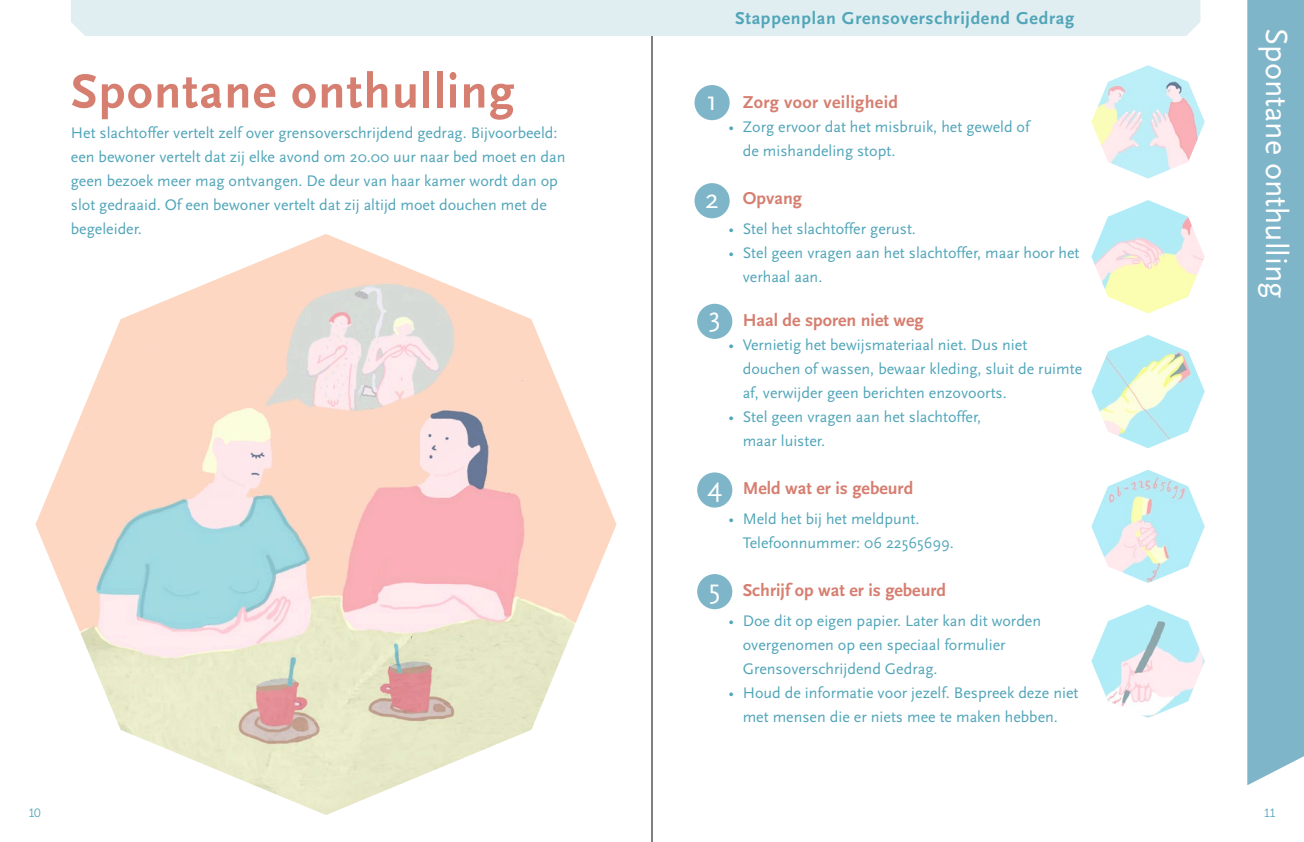
<style>
.page{position:relative;width:1304px;height:842px;background:#fff}
.page>*{position:absolute;margin:0;border:0;box-sizing:border-box;transform-origin:0 0}
.t1{font:700 50px "Scala Sans";letter-spacing:.025em;color:#d67e70}
.t2{font:32px "Scala Sans";color:#fff}
.t3{font:28px "Scala Sans";color:#fff}
.t4{font:700 18px "Scala Sans";color:#d67e70}
.t5{font:700 18px "Scala Sans";letter-spacing:.04em;color:#51a5b9}
.t6{font:700 18px "Scala Sans";letter-spacing:.02em;color:#d67e70}
.t7{font:16px/24px "Scala Sans";color:#51a5b9}
.t8{font:12px "Museo 300";color:#51a5b9}
.s1{font-weight:400;font-size:28px;color:#fff}
</style>
<div class="page">
<div style="left:1247px;top:1px;width:56px;height:784px;background:#7eb5c9"></div>
<hr style="left:652px;top:1px;width:1px;height:841px;background:#000">
<div style="left:71px;top:1px;width:1129px;height:35px;background:#e0eef1"></div>
<div style="left:694px;top:85px;width:36px;height:35px;background:#7eb5c9;border-radius:50%"></div>
<div style="left:694px;top:183px;width:36px;height:35px;background:#7eb5c9;border-radius:50%"></div>
<div style="left:697px;top:304px;width:35px;height:35px;background:#7eb5c9;border-radius:50%"></div>
<div style="left:697px;top:472px;width:35px;height:36px;background:#7eb5c9;border-radius:50%"></div>
<div style="left:697px;top:574px;width:35px;height:35px;background:#7eb5c9;border-radius:50%"></div>
<img style="left:1091px;top:604px;width:114px;height:114px">
<img style="left:1091px;top:470px;width:114px;height:113px">
<img style="left:1091px;top:335px;width:114px;height:113px">
<img style="left:1091px;top:200px;width:114px;height:113px">
<img style="left:1091px;top:65px;width:114px;height:114px">
<img style="left:35px;top:234px;width:582px;height:581px">
<h1 class="t1" style="left:71px;top:64px;width:445px">Spontane onthulling</h1>
<p class="t7" style="left:71px;top:121px;width:496px">Het slachtoffer vertelt zelf over grensoverschrijdend gedrag. Bijvoorbeeld: een bewoner vertelt dat zij elke avond om 20.00 uur naar bed moet en dan geen bezoek meer mag ontvangen. De deur van haar kamer wordt dan op slot gedraaid. Of een bewoner vertelt dat zij altijd moet douchen met de begeleider.</p>
<p class="t5" style="left:735px;top:8px;width:341px">Stappenplan Grensoverschrijdend Gedrag</p>
<p class="t6" style="left:707px;top:93px;width:193px"><span class="s1">1</span> Zorg voor veiligheid</p>
<p class="t7" style="left:743px;top:115px;width:288px;text-indent:-14px">• Zorg ervoor dat het misbruik, het geweld of de mishandeling stopt.</p>
<p class="t4" style="left:743px;top:189px;width:61px">Opvang</p>
<p class="t7" style="left:729px;top:217px;width:189px">• Stel het slachtoffer gerust.</p>
<p class="t7" style="left:743px;top:241px;width:338px;text-indent:-14px">• Stel geen vragen aan het slachtoffer, maar hoor het verhaal aan.</p>
<p class="t4" style="left:743px;top:311px;width:183px">Haal de sporen niet weg</p>
<p class="t7" style="left:743px;top:333px;width:341px;text-indent:-14px">• Vernietig het bewijsmateriaal niet. Dus niet douchen of wassen, bewaar kleding, sluit de ruimte af, verwijder geen berichten enzovoorts.</p>
<p class="t7" style="left:743px;top:405px;width:240px;text-indent:-14px">• Stel geen vragen aan het slachtoffer, maar luister.</p>
<p class="t4" style="left:743px;top:479px;width:172px">Meld wat er is gebeurd</p>
<p class="t7" style="left:743px;top:507px;width:213px;text-indent:-14px">• Meld het bij het meldpunt.<br>Telefoonnummer: 06 22565699.</p>
<p class="t4" style="left:743px;top:581px;width:205px">Schrijf op wat er is gebeurd</p>
<p class="t7" style="left:743px;top:609px;width:300px;text-indent:-14px">• Doe dit op eigen papier. Later kan dit worden overgenomen op een speciaal formulier<br>Grensoverschrijdend Gedrag.</p>
<p class="t7" style="left:729px;top:681px;width:351px;text-align:center">• Houd de informatie voor jezelf. Bespreek deze niet met mensen die er niets mee te maken hebben.</p>
<h3 class="t3" style="left:705px;top:184px;width:15px">2</h3>
<h3 class="t3" style="left:709px;top:302px;width:14px">3</h3>
<h3 class="t3" style="left:707px;top:471px;width:16px">4</h3>
<h3 class="t3" style="left:709px;top:574px;width:13px">5</h3>
<h2 class="t2" style="left:1294px;top:28px;width:272px;rotate:90deg">Spontane onthulling</h2>
<p class="t8" style="left:28px;top:806px;width:14px">10</p>
<p class="t8" style="left:1264px;top:806px;width:13px">11</p>
</div>
